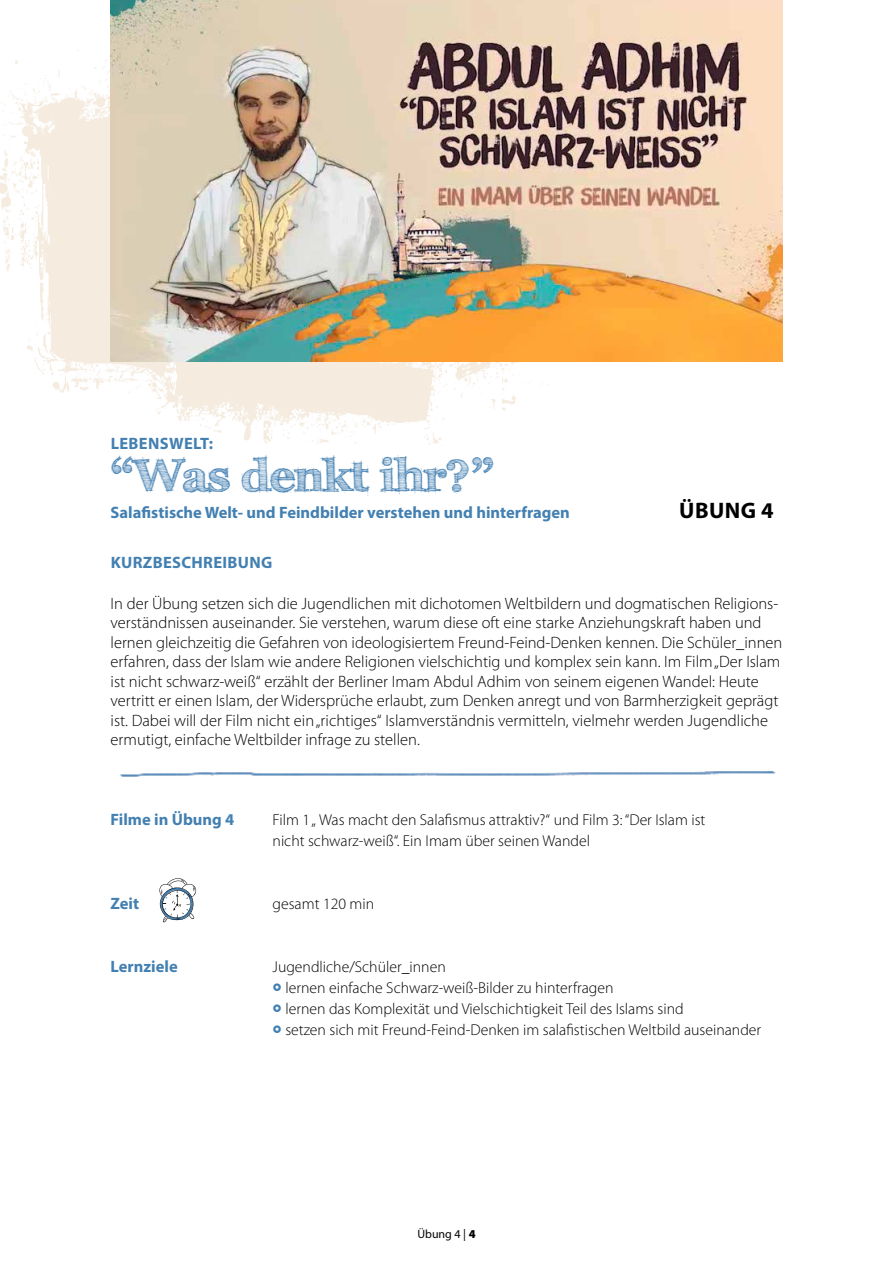
<style>
.page{position:relative;width:893px;height:1263px;background:#fff}
.page>*{position:absolute;margin:0;border:0;box-sizing:border-box;transform-origin:0 0}
.t1{font:700 45px "FFF Tusj";color:#4380b2}
.t2{font:700 22.5px "Myriad Pro";letter-spacing:.02em;color:#000}
.t3{font:300 16.5px/19.5px "Myriad Pro";color:#000}
.t4{font:700 16.5px "Myriad Pro";color:#4380b2}
.t5{font:700 16.5px "Myriad Pro";letter-spacing:.02em;color:#4380b2}
.t6{font:300 15.75px/21px "Myriad Pro";color:#000}
.t7{font:12px "Myriad Pro";color:#000}
.s1{font-weight:900}
</style>
<div class="page">
<img style="left:0;top:38px;width:555px;height:407px">
<img style="left:111px;top:0;width:671px;height:361px">
<img style="left:120px;top:771px;width:656px;height:6px">
<svg style="left:159px;top:878px;width:37px;height:44px"></svg>
<p class="t5" style="left:111px;top:432px;width:104px">LEBENSWELT:</p>
<h1 class="t1" style="left:111px;top:448px;width:385px">“Was denkt ihr?”</h1>
<p class="t4" style="left:111px;top:501px;width:461px">Salafistische Welt- und Feindbilder verstehen und hinterfragen</p>
<h2 class="t2" style="left:679px;top:495px;width:96px">ÜBUNG 4</h2>
<p class="t5" style="left:111px;top:552px;width:163px">KURZBESCHREIBUNG</p>
<p class="t3" style="left:111px;top:593px;width:673px">In der Übung setzen sich die Jugendlichen mit dichotomen Weltbildern und dogmatischen Religions&shy;verständnissen auseinander. Sie verstehen, warum diese oft eine starke Anziehungskraft haben und lernen gleichzeitig die Gefahren von ideologisiertem Freund-Feind-Denken kennen. Die Schüler_innen erfahren, dass der Islam wie andere Religionen vielschichtig und komplex sein kann. Im Film „Der Islam ist nicht schwarz-weiß“ erzählt der Berliner Imam Abdul Adhim von seinem eigenen Wandel: Heute vertritt er einen Islam, der Widersprüche erlaubt, zum Denken anregt und von Barmherzigkeit geprägt ist. Dabei will der Film nicht ein „richtiges“ Islamverständnis vermitteln, vielmehr werden Jugendliche ermutigt, einfache Weltbilder infrage zu stellen.</p>
<p class="t4" style="left:111px;top:809px;width:125px">Filme in Übung 4</p>
<p class="t6" style="left:273px;top:809px;width:434px">Film 1 „ Was macht den Salafismus attraktiv?“ und Film 3: “Der Islam ist nicht schwarz-weiß“. Ein Imam über seinen Wandel</p>
<p class="t4" style="left:111px;top:893px;width:30px">Zeit</p>
<p class="t6" style="left:273px;top:893px;width:103px">gesamt 120 min</p>
<p class="t4" style="left:111px;top:956px;width:69px">Lernziele</p>
<p class="t6" style="left:285px;top:956px;width:477px;text-indent:-13px">Jugendliche/Schüler_innen<br>lernen einfache Schwarz-weiß-Bilder zu hinterfragen<br>lernen das Komplexität und Vielschichtigkeit Teil des Islams sind<br>setzen sich mit Freund-Feind-Denken im salafistischen Weltbild auseinander</p>
<p class="t7" style="left:417px;top:1226px;width:60px">Übung 4 | <span class="s1">4</span></p>
</div>
